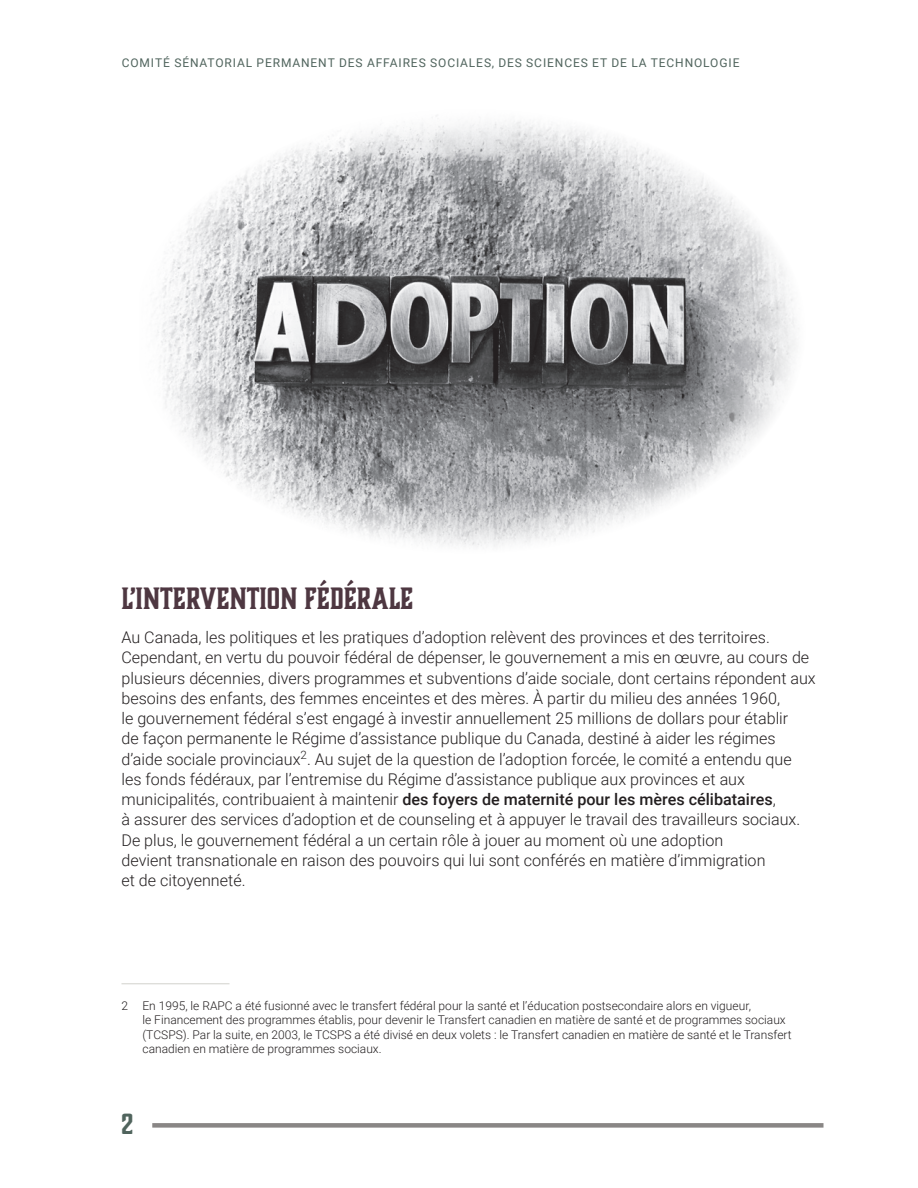
<style>
.page{position:relative;width:918px;height:1188px;background:#fff}
.page>*{position:absolute;margin:0;border:0;box-sizing:border-box;transform-origin:0 0}
.t1{font:700 28.5px "Boucherie Block";color:#4e3741}
.t2{font:700 27px "Boucherie Block";color:#50645d}
.t3{font:300 16.2px/20.2px "Roboto";color:#231f20}
.t4{font:300 12px/14.4px "Roboto";color:#231f20}
.t5{font:12px "Roboto";letter-spacing:.075em;color:#50645d}
.s1{font-weight:500}
</style>
<div class="page">
<div style="left:152px;top:1123px;width:672px;height:5px;background:#898685"></div>
<hr style="left:122px;top:983px;width:108px;height:1px;background:#d2d1cc">
<img style="left:156px;top:115px;width:640px;height:432px">
<p class="t5" style="left:122px;top:54px;width:619px">COMITÉ SÉNATORIAL PERMANENT DES AFFAIRES SOCIALES, DES SCIENCES ET DE LA TECHNOLOGIE</p>
<h1 class="t1" style="left:122px;top:580px;width:294px">L’INTERVENTION FÉDÉRALE</h1>
<p class="t3" style="left:121px;top:627px;width:696px">Au Canada, les politiques et les pratiques d’adoption relèvent des provinces et des territoires.<br>Cependant, en vertu du pouvoir fédéral de dépenser, le gouvernement a mis en œuvre, au cours de plusieurs décennies, divers programmes et subventions d’aide sociale, dont certains répondent aux besoins des enfants, des femmes enceintes et des mères. À partir du milieu des années 1960,<br>le gouvernement fédéral s’est engagé à investir annuellement 25 millions de dollars pour établir<br>de façon permanente le Régime d’assistance publique du Canada, destiné à aider les régimes d’aide sociale provinciaux<sup>2</sup>. Au sujet de la question de l’adoption forcée, le comité a entendu que les fonds fédéraux, par l’entremise du Régime d’assistance publique aux provinces et aux municipalités, contribuaient à maintenir <span class="s1">des foyers de maternité pour les mères célibataires</span>,<br>à assurer des services d’adoption et de counseling et à appuyer le travail des travailleurs sociaux.<br>De plus, le gouvernement fédéral a un certain rôle à jouer au moment où une adoption<br>devient transnationale en raison des pouvoirs qui lui sont conférés en matière d’immigration<br>et de citoyenneté.</p>
<p class="t4" style="left:142px;top:998px;width:651px;text-indent:-21px">2 En 1995, le RAPC a été fusionné avec le transfert fédéral pour la santé et l’éducation postsecondaire alors en vigueur,<br>le Financement des programmes établis, pour devenir le Transfert canadien en matière de santé et de programmes sociaux (TCSPS). Par la suite, en 2003, le TCSPS a été divisé en deux volets : le Transfert canadien en matière de santé et le Transfert canadien en matière de programmes sociaux.</p>
<h2 class="t2" style="left:122px;top:1106px;width:13px">2</h2>
</div>
